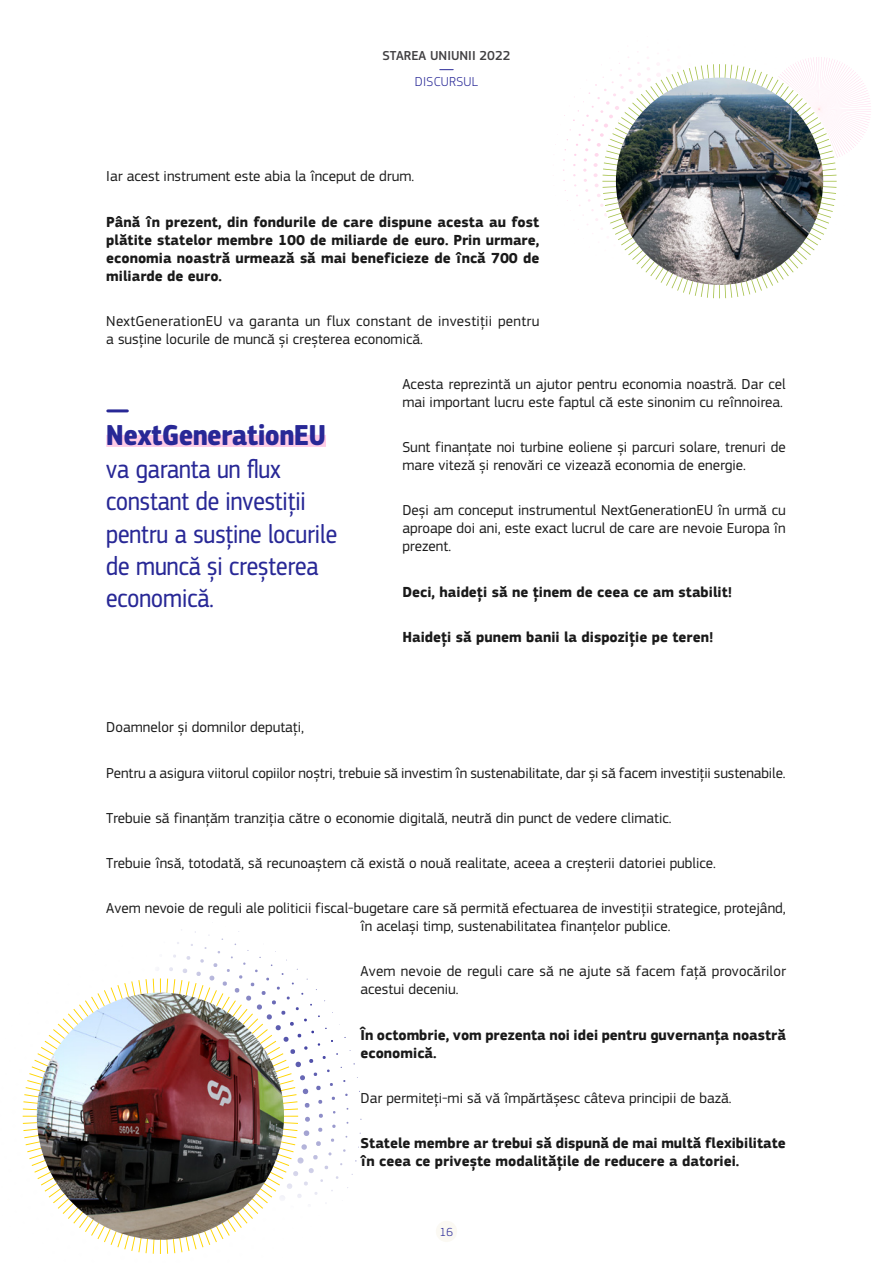
<style>
.page{position:relative;width:893px;height:1263px;background:#fff}
.page>*{position:absolute;margin:0;border:0;box-sizing:border-box;transform-origin:0 0}
.t1{font:700 30px "EC Square Sans Cond Pro";color:#282896}
.t2{font:27px/32.4px "EC Square Sans Cond Pro";color:#282896}
.Body_text_speech{font:15px/18px "EC Square Sans Pro";color:#1a1a1a}
.Body_text_speech-2{font:700 15px/18px "EC Square Sans Pro";color:#1a1a1a}
.Body_text_speech-3{font:15px/18px "EC Square Sans Pro";letter-spacing:.02em;color:#1a1a1a}
.t3{font:500 13.5px "EC Square Sans Pro";color:#414042}
.t4{font:300 13.5px "EC Square Sans Pro";letter-spacing:.02em;color:#282896}
.t5{font:300 12.15px "EC Square Sans Pro";color:#282896}
</style>
<div class="page">
<svg style="left:440px;top:69px;width:13px;height:1px"></svg>
<div style="left:106px;top:435px;width:220px;height:12px;background:#ffcce6"></div>
<hr style="left:108px;top:409px;width:19px;height:3px;background:#282896">
<div style="left:436px;top:1221px;width:21px;height:21px;background:#fbf9f3;border-radius:50%"></div>
<svg style="left:169px;top:929px;width:193px;height:269px"></svg>
<svg style="left:23px;top:978px;width:275px;height:276px"></svg>
<img style="left:37px;top:992px;width:247px;height:248px;border-radius:124px">
<hr style="left:602px;top:181px;width:117px;height:1px;background:#a6c14a">
<img style="left:603px;top:51px;width:268px;height:248px">
<p class="t3" style="left:382px;top:48px;width:130px">STAREA UNIUNII 2022</p>
<p class="t4" style="left:415px;top:74px;width:65px">DISCURSUL</p>
<p class="Body_text_speech" style="left:106px;top:167px;width:309px">Iar acest instrument este abia la început de drum.</p>
<p class="Body_text_speech-2" style="left:106px;top:213px;width:435px;text-align:justify">Până în prezent, din fondurile de care dispune acesta au fost plătite statelor membre 100 de miliarde de euro. Prin urmare, economia noastră urmează să mai beneficieze de încă 700 de miliarde de euro.</p>
<p class="Body_text_speech-3" style="left:106px;top:312px;width:435px">NextGenerationEU va garanta un flux constant de investiții pentru a susține locurile de muncă și creșterea economică.</p>
<p class="Body_text_speech" style="left:402px;top:375px;width:385px">Acesta reprezintă un ajutor pentru economia noastră. Dar cel mai important lucru este faptul că este sinonim cu reînnoirea.</p>
<p class="Body_text_speech" style="left:402px;top:438px;width:385px">Sunt finanțate noi turbine eoliene și parcuri solare, trenuri de mare viteză și renovări ce vizează economia de energie.</p>
<p class="Body_text_speech" style="left:402px;top:502px;width:385px;text-align:justify">Deși am conceput instrumentul NextGenerationEU în urmă cu aproape doi ani, este exact lucrul de care are nevoie Europa în prezent.</p>
<p class="Body_text_speech-2" style="left:402px;top:583px;width:331px">Deci, haideți să ne ținem de ceea ce am stabilit!</p>
<p class="Body_text_speech-2" style="left:402px;top:628px;width:313px">Haideți să punem banii la dispoziție pe teren!</p>
<h1 class="t1" style="left:106px;top:417px;width:221px">NextGenerationEU</h1>
<h2 class="t2" style="left:106px;top:453px;width:232px">va garanta un flux constant de investiții pentru a susține locurile de muncă și creșterea economică.</h2>
<p class="Body_text_speech" style="left:106px;top:718px;width:199px">Doamnelor și domnilor deputați,</p>
<p class="Body_text_speech" style="left:106px;top:764px;width:681px">Pentru a asigura viitorul copiilor noștri, trebuie să investim în sustenabilitate, dar și să facem investiții sustenabile.</p>
<p class="Body_text_speech" style="left:106px;top:809px;width:567px">Trebuie să finanțăm tranziția către o economie digitală, neutră din punct de vedere climatic.</p>
<p class="Body_text_speech" style="left:106px;top:854px;width:611px">Trebuie însă, totodată, să recunoaștem că există o nouă realitate, aceea a creșterii datoriei publice.</p>
<p class="Body_text_speech" style="left:361px;top:899px;width:427px;text-indent:-254px">Avem nevoie de reguli ale politicii fiscal-bugetare care să permită efectuarea de investiții strategice, protejând, în același timp, sustenabilitatea finanțelor publice.</p>
<p class="Body_text_speech" style="left:361px;top:962px;width:427px">Avem nevoie de reguli care să ne ajute să facem față provocărilor acestui deceniu.</p>
<p class="Body_text_speech-2" style="left:361px;top:1026px;width:427px">În octombrie, vom prezenta noi idei pentru guvernanța noastră economică.</p>
<p class="Body_text_speech" style="left:361px;top:1089px;width:373px">Dar permiteți-mi să vă împărtășesc câteva principii de bază.</p>
<p class="Body_text_speech-2" style="left:361px;top:1135px;width:427px">Statele membre ar trebui să dispună de mai multă flexibilitate în ceea ce privește modalitățile de reducere a datoriei.</p>
<p class="t5" style="left:440px;top:1225px;width:15px">16</p>
</div>
